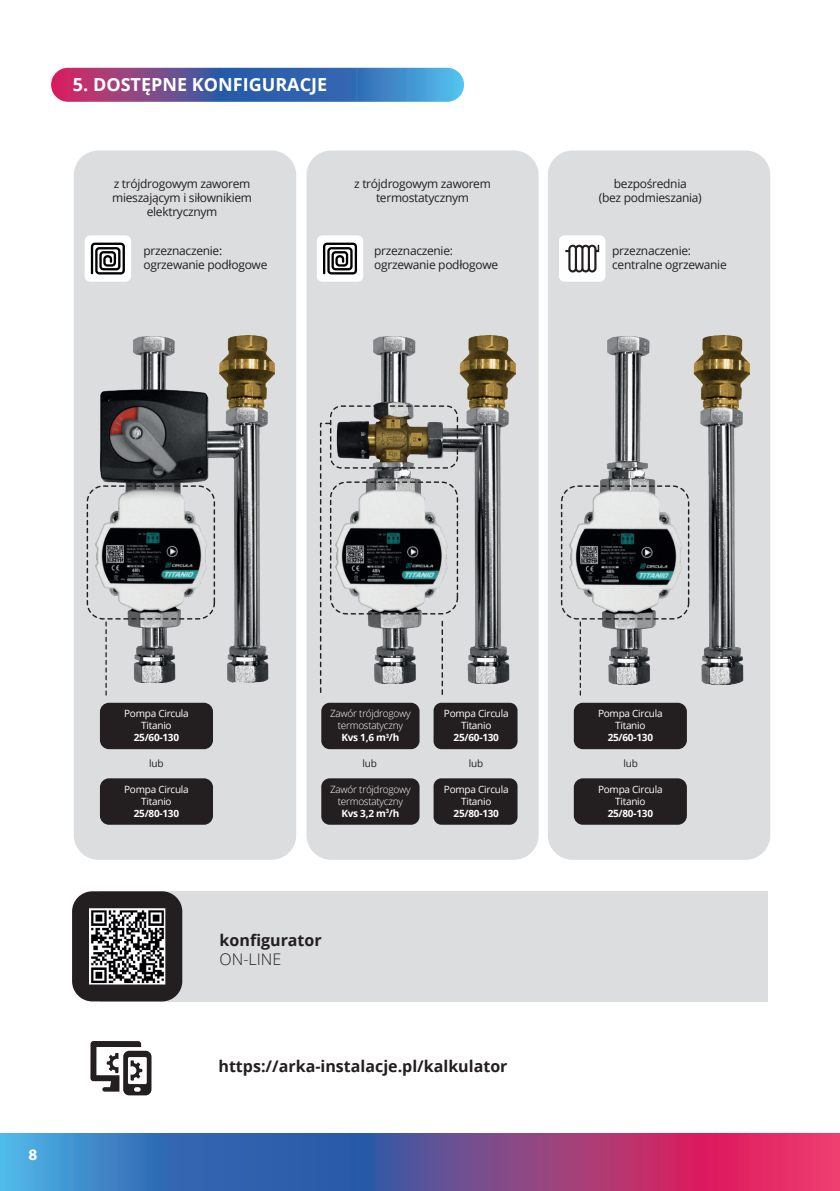
<style>
.page{position:relative;width:840px;height:1191px;background:#fff}
.page>*{position:absolute;margin:0;border:0;box-sizing:border-box;transform-origin:0 0}
.t1{font:700 18px "Open Sans";color:#fff}
.t2{font:700 16px "Open Sans";color:#231f20}
.t3{font:300 16px "Open Sans";color:#231f20}
.t4{font:700 16px "Myriad Pro";color:#fff}
.t5{font:12px/14.4px "Open Sans";letter-spacing:-.025em;color:#231f20;text-align:center}
.t6{font:10px/12px "Open Sans";letter-spacing:-.025em;color:#fff;text-align:center}
.t7{font:300 10px/12px "Open Sans";letter-spacing:-.025em;color:#fff;text-align:center}
.t8{font:700 10px "Open Sans";letter-spacing:-.025em;color:#fff}
.t9{font:10px "Open Sans";letter-spacing:-.025em;color:#231f20}
.s1{font-weight:700}
</style>
<div class="page">
<div style="left:74px;top:150px;width:222px;height:709px;background:#dcdddf;border-radius:25px"></div>
<div style="left:306px;top:150px;width:232px;height:709px;background:#dcdddf;border-radius:25px"></div>
<div style="left:547px;top:150px;width:222px;height:709px;background:#dcdddf;border-radius:25px"></div>
<img style="left:99px;top:335px;width:175px;height:347px">
<img style="left:373px;top:335px;width:142px;height:348px">
<img style="left:600px;top:335px;width:148px;height:349px">
<div style="left:433px;top:703px;width:84px;height:46px;background:#231f20;border-radius:8px"></div>
<div style="left:321px;top:703px;width:98px;height:46px;background:#231f20;border-radius:8px"></div>
<div style="left:433px;top:778px;width:84px;height:46px;background:#231f20;border-radius:8px"></div>
<div style="left:321px;top:778px;width:98px;height:46px;background:#231f20;border-radius:8px"></div>
<div style="left:100px;top:703px;width:113px;height:46px;background:#231f20;border-radius:9px"></div>
<div style="left:100px;top:778px;width:113px;height:46px;background:#231f20;border-radius:9px"></div>
<div style="left:573px;top:703px;width:113px;height:46px;background:#231f20;border-radius:9px"></div>
<div style="left:573px;top:778px;width:113px;height:46px;background:#231f20;border-radius:9px"></div>
<div style="left:100px;top:891px;width:667px;height:110px;background:#dcdddf"></div>
<svg style="left:90px;top:1041px;width:61px;height:54px"></svg>
<div style="left:72px;top:891px;width:110px;height:110px;background:#231f20;border-radius:20px"></div>
<img style="left:89px;top:908px;width:76px;height:76px">
<svg style="left:87px;top:485px;width:128px;height:210px"></svg>
<svg style="left:560px;top:485px;width:129px;height:210px"></svg>
<svg style="left:320px;top:405px;width:138px;height:290px"></svg>
<div style="left:85px;top:235px;width:46px;height:47px;background:#fff;border-radius:6px"></div>
<svg style="left:91px;top:243px;width:34px;height:31px"></svg>
<div style="left:316px;top:235px;width:47px;height:47px;background:#fff;border-radius:6px"></div>
<svg style="left:323px;top:243px;width:34px;height:31px"></svg>
<div style="left:558px;top:235px;width:47px;height:47px;background:#fff;border-radius:6px"></div>
<svg style="left:565px;top:245px;width:34px;height:27px"></svg>
<hr style="left:839px;top:1133px;width:1px;height:58px;background:#ef4071">
<svg style="left:0;top:1133px;width:839px;height:58px;background:#765596"></svg>
<svg style="left:51px;top:68px;width:413px;height:34px;background:#5a63a5"></svg>
<h1 class="t1" style="left:73px;top:72px;width:256px">5. DOSTĘPNE KONFIGURACJE</h1>
<p class="t5" style="left:112px;top:176px;width:141px">z trójdrogowym zaworem mieszającym i siłownikiem elektrycznym</p>
<p class="t5" style="left:143px;top:243px;width:125px;text-align:left">przeznaczenie: ogrzewanie podłogowe</p>
<p class="t5" style="left:374px;top:243px;width:125px;text-align:left">przeznaczenie: ogrzewanie podłogowe</p>
<p class="t5" style="left:612px;top:243px;width:116px;text-align:left">przeznaczenie: centralne ogrzewanie</p>
<p class="t5" style="left:354px;top:176px;width:138px">z trójdrogowym zaworem termostatycznym</p>
<p class="t5" style="left:598px;top:176px;width:104px">bezpośrednia<br>(bez podmieszania)</p>
<h2 class="t4" style="left:28px;top:1144px;width:10px">8</h2>
<p class="t6" style="left:124px;top:707px;width:66px">Pompa Circula<br>Titanio</p>
<p class="t8" style="left:134px;top:730px;width:47px">25/60-130</p>
<p class="t9" style="left:149px;top:756px;width:16px">lub</p>
<p class="t9" style="left:362px;top:756px;width:16px">lub</p>
<p class="t9" style="left:468px;top:756px;width:16px">lub</p>
<p class="t9" style="left:623px;top:756px;width:16px">lub</p>
<p class="t6" style="left:443px;top:707px;width:66px">Pompa Circula<br>Titanio</p>
<p class="t8" style="left:453px;top:730px;width:47px">25/60-130</p>
<p class="t6" style="left:597px;top:707px;width:66px">Pompa Circula<br>Titanio</p>
<p class="t8" style="left:607px;top:730px;width:47px">25/60-130</p>
<p class="t7" style="left:330px;top:707px;width:82px">Zawór trójdrogowy termostatyczny<br><span class="s1">Kvs 1,6 m</span><sup>3</sup><span class="s1">/h</span></p>
<p class="t6" style="left:124px;top:783px;width:66px">Pompa Circula<br>Titanio</p>
<p class="t8" style="left:134px;top:806px;width:47px">25/80-130</p>
<p class="t7" style="left:330px;top:783px;width:82px">Zawór trójdrogowy termostatyczny<br><span class="s1">Kvs 3,2 m</span><sup>3</sup><span class="s1">/h</span></p>
<p class="t6" style="left:444px;top:783px;width:66px">Pompa Circula<br>Titanio</p>
<p class="t8" style="left:453px;top:806px;width:47px">25/80-130</p>
<h2 class="t2" style="left:219px;top:928px;width:104px">konfigurator</h2>
<h2 class="t3" style="left:219px;top:948px;width:63px">ON-LINE</h2>
<h2 class="t2" style="left:218px;top:1054px;width:290px">https://arka-instalacje.pl/kalkulator</h2>
<p class="t6" style="left:597px;top:783px;width:66px">Pompa Circula<br>Titanio</p>
<p class="t8" style="left:607px;top:806px;width:47px">25/80-130</p>
</div>
